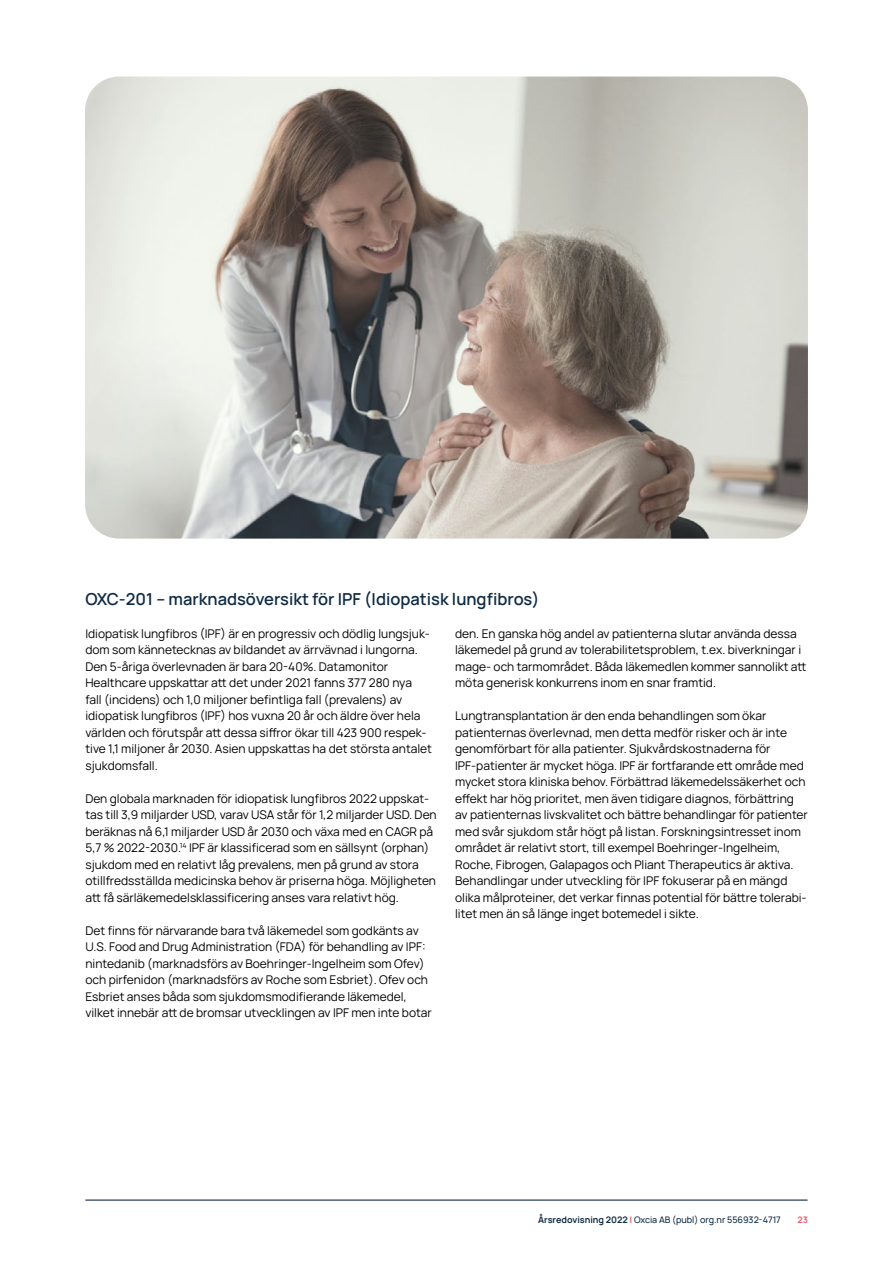
<style>
.page{position:relative;width:893px;height:1263px;background:#fff}
.page>*{position:absolute;margin:0;border:0;box-sizing:border-box;transform-origin:0 0}
.H2_Span{font:600 16.5px "Manrope";color:#0f2b44}
.t1{font:12px/16.5px "Manrope";color:#000}
.t2{font:500 9px "Manrope";color:#0f2b44}
.t3{font:700 9px "Manrope";color:#ed5a6c}
.s1{font-weight:700}
.s2{font-weight:700;color:#ed5a6c}
</style>
<div class="page">
<img style="left:85px;top:77px;width:723px;height:462px">
<hr style="left:86px;top:1199px;width:721px;height:2px;background:#0f2b44">
<p class="H2_Span" style="left:85px;top:587px;width:456px">OXC-201 – marknadsöversikt för IPF (Idiopatisk lungfibros)</p>
<p class="t1" style="left:85px;top:624px;width:348px">Idiopatisk lungfibros (IPF) är en progressiv och dödlig lungsjuk&shy;dom som kännetecknas av bildandet av ärrvävnad i lungorna.<br>Den 5-åriga överlevnaden är bara 20-40%. Datamonitor Healthcare uppskattar att det under 2021 fanns 377 280 nya<br>fall (incidens) och 1,0 miljoner befintliga fall (prevalens) av idiopatisk lungfibros (IPF) hos vuxna 20 år och äldre över hela världen och förutspår att dessa siffror ökar till 423 900 respek&shy;tive 1,1 miljoner år 2030. Asien uppskattas ha det största antalet sjukdomsfall.</p>
<p class="t1" style="left:85px;top:789px;width:353px">Den globala marknaden för idiopatisk lungfibros 2022 uppskat&shy;tas till 3,9 miljarder USD, varav USA står för 1,2 miljarder USD. Den beräknas nå 6,1 miljarder USD år 2030 och växa med en CAGR på 5,7 % 2022-2030.<sup>14</sup> IPF är klassificerad som en sällsynt (orphan) sjukdom med en relativt låg prevalens, men på grund av stora otillfredsställda medicinska behov är priserna höga. Möjligheten att få särläkemedelsklassificering anses vara relativt hög.</p>
<p class="t1" style="left:85px;top:921px;width:348px">Det finns för närvarande bara två läkemedel som godkänts av U.S. Food and Drug Administration (FDA) för behandling av IPF: nintedanib (marknadsförs av Boehringer-Ingelheim som Ofev) och pirfenidon (marknadsförs av Roche som Esbriet). Ofev och Esbriet anses båda som sjukdomsmodifierande läkemedel, vilket innebär att de bromsar utvecklingen av IPF men inte botar</p>
<p class="t1" style="left:455px;top:624px;width:353px">den. En ganska hög andel av patienterna slutar använda dessa läkemedel på grund av tolerabilitetsproblem, t.ex. biverkningar i mage- och tarmområdet. Båda läkemedlen kommer sannolikt att möta generisk konkurrens inom en snar framtid.</p>
<p class="t1" style="left:455px;top:707px;width:354px">Lungtransplantation är den enda behandlingen som ökar patienternas överlevnad, men detta medför risker och är inte genomförbart för alla patienter. Sjukvårdskostnaderna för IPF-patienter är mycket höga. IPF är fortfarande ett område med mycket stora kliniska behov. Förbättrad läkemedelssäkerhet och effekt har hög prioritet, men även tidigare diagnos, förbättring av patienternas livskvalitet och bättre behandlingar för patienter med svår sjukdom står högt på listan. Forskningsintresset inom området är relativt stort, till exempel Boehringer-Ingelheim, Roche, Fibrogen, Galapagos och Pliant Therapeutics är aktiva.<br>Behandlingar under utveckling för IPF fokuserar på en mängd olika målproteiner, det verkar finnas potential för bättre tolerabi&shy;litet men än så länge inget botemedel i sikte.</p>
<p class="t2" style="left:538px;top:1213px;width:244px"><span class="s1">Årsredovisning 2022</span> <span class="s2">|</span> Oxcia AB (publ) org.nr 556932-4717</p>
<p class="t3" style="left:797px;top:1213px;width:12px">23</p>
</div>
